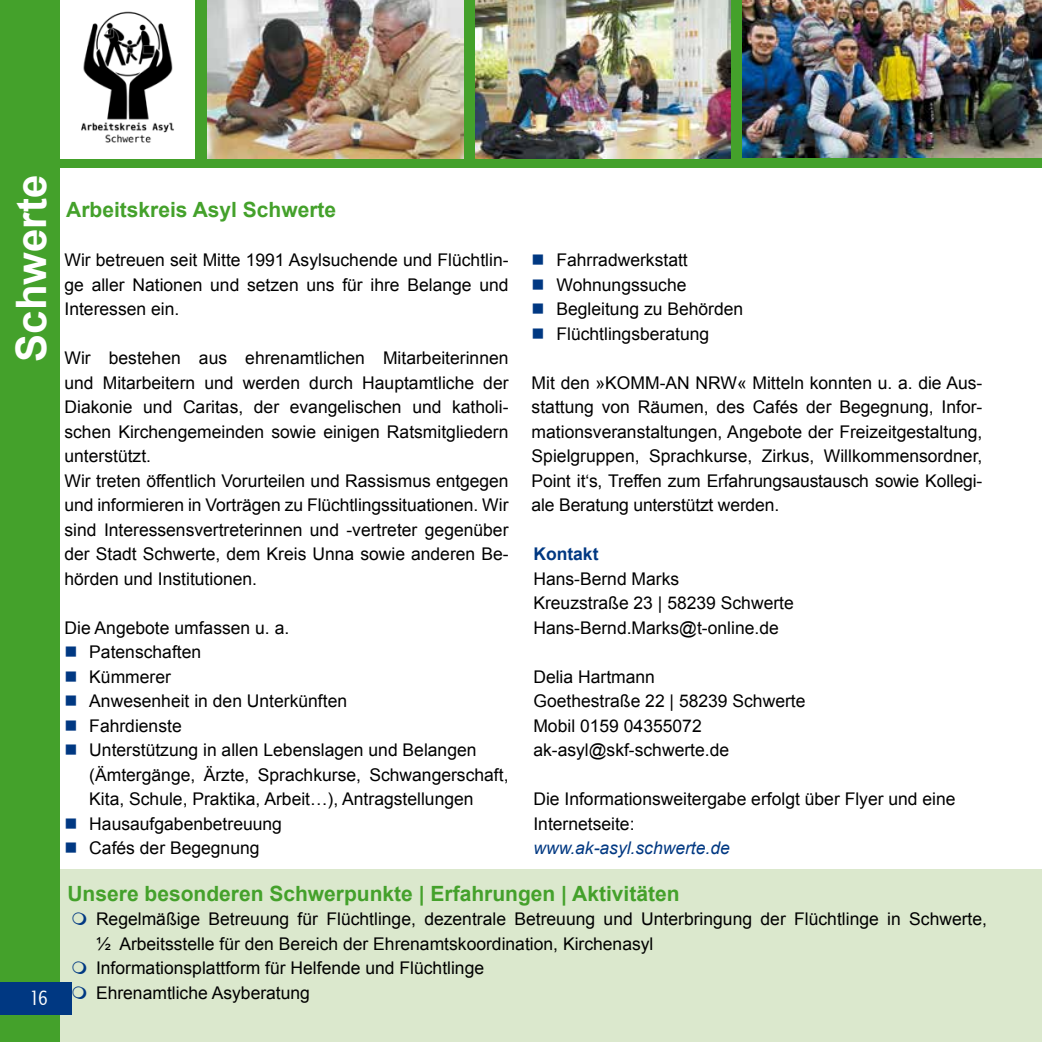
<style>
.page{position:relative;width:1042px;height:1042px;background:#fff}
.page>*{position:absolute;margin:0;border:0;box-sizing:border-box;transform-origin:0 0}
.t1{font:700 42px "Arial";color:#fff}
.t2{font:700 21px "Arial";color:#44a12b}
.t3{font:21px "Lucida Sans Nar EF";color:#fff;scale:.92 1}
.t4{font:17.5px/24.5px "Arial";color:#000}
.t5{font:italic 17.5px "Arial";color:#003882}
.t6{font:700 17.5px "Arial";color:#003882}
.s1{color:#003882}
</style>
<div class="page">
<div style="left:0;top:870px;width:1042px;height:172px;background:#dbe8cd"></div>
<div style="left:0;top:0;width:1042px;height:168px;background:#44a12b"></div>
<div style="left:0;top:78px;width:60px;height:964px;background:#44a12b"></div>
<img style="left:61px;top:0;width:134px;height:158px">
<img style="left:476px;top:0;width:254px;height:158px">
<img style="left:207px;top:0;width:256px;height:159px">
<img style="left:742px;top:0;width:300px;height:158px">
<div style="left:0;top:982px;width:71px;height:32px;background:#003882"></div>
<h1 class="t1" style="left:3px;top:362px;width:188px;rotate:-90deg">Schwerte</h1>
<p class="t3" style="left:30px;top:987px;width:21px">16</p>
<p class="t2" style="left:66px;top:196px;width:271px">Arbeitskreis Asyl Schwerte</p>
<p class="t4" style="left:64px;top:248px;width:445px;text-align:justify">Wir betreuen seit Mitte 1991 Asylsuchende und Flüchtlin&shy;ge aller Nationen und setzen uns für ihre Belange und Interessen ein.</p>
<p class="t4" style="left:64px;top:346px;width:445px">Wir bestehen aus ehrenamtlichen Mitarbeiterinnen und Mitarbeitern und werden durch Hauptamtliche der Diakonie und Caritas, der evangelischen und katholi&shy;schen Kirchengemeinden sowie einigen Ratsmitgliedern unterstützt.<br>Wir treten öffentlich Vorurteilen und Rassismus entgegen und informieren in Vorträgen zu Flüchtlingssituationen. Wir sind Interessensvertreterinnen und -vertreter gegenüber der Stadt Schwerte, dem Kreis Unna sowie anderen Be&shy;hörden und Institutionen.</p>
<p class="t4" style="left:64px;top:615px;width:226px">Die Angebote umfassen u. a.</p>
<p class="t4" style="left:64px;top:640px;width:138px"><span class="s1">■</span> Patenschaften</p>
<p class="t4" style="left:64px;top:664px;width:108px"><span class="s1">■</span> Kümmerer</p>
<p class="t4" style="left:64px;top:689px;width:284px"><span class="s1">■</span> Anwesenheit in den Unterkünften</p>
<p class="t4" style="left:64px;top:713px;width:119px"><span class="s1">■</span> Fahrdienste</p>
<p class="t4" style="left:89px;top:738px;width:421px;text-indent:-25px"><span class="s1">■</span> Unterstützung in allen Lebenslagen und Belangen (Ämtergänge, Ärzte, Sprachkurse, Schwangerschaft,<br>Kita, Schule, Praktika, Arbeit…), Antragstellungen</p>
<p class="t4" style="left:64px;top:811px;width:219px"><span class="s1">■</span> Hausaufgabenbetreuung</p>
<p class="t4" style="left:64px;top:836px;width:197px"><span class="s1">■</span> Cafés der Begegnung</p>
<p class="t4" style="left:532px;top:248px;width:158px"><span class="s1">■</span> Fahrradwerkstatt</p>
<p class="t4" style="left:532px;top:272px;width:156px"><span class="s1">■</span> Wohnungssuche</p>
<p class="t4" style="left:532px;top:297px;width:213px"><span class="s1">■</span> Begleitung zu Behörden</p>
<p class="t4" style="left:532px;top:321px;width:179px"><span class="s1">■</span> Flüchtlingsberatung</p>
<p class="t4" style="left:532px;top:370px;width:452px;text-align:justify">Mit den »KOMM-AN NRW« Mitteln konnten u. a. die Aus&shy;stattung von Räumen, des Cafés der Begegnung, Infor&shy;mationsveranstaltungen, Angebote der Freizeitgestaltung, Spielgruppen, Sprachkurse, Zirkus, Willkommensordner, Point it‘s, Treffen zum Erfahrungsaustausch sowie Kollegi&shy;ale Beratung unterstützt werden.</p>
<p class="t6" style="left:533px;top:542px;width:67px">Kontakt</p>
<p class="t4" style="left:533px;top:566px;width:262px">Hans-Bernd Marks<br>Kreuzstraße 23 | 58239 Schwerte<br>Hans-Bernd.Marks@t-online.de</p>
<p class="t4" style="left:533px;top:664px;width:274px">Delia Hartmann<br>Goethestraße 22 | 58239 Schwerte<br>Mobil 0159 04355072 ak-asyl@skf-schwerte.de</p>
<p class="t4" style="left:533px;top:787px;width:424px">Die Informationsweitergabe erfolgt über Flyer und eine<br>Internetseite:</p>
<p class="t5" style="left:533px;top:837px;width:198px">www.ak-asyl.schwerte.de</p>
<p class="t2" style="left:67px;top:880px;width:613px">Unsere besonderen Schwerpunkte | Erfahrungen | Aktivitäten</p>
<p class="t4" style="left:96px;top:907px;width:892px">Regelmäßige Betreuung für Flüchtlinge, dezentrale Betreuung und Unterbringung der Flüchtlinge in Schwerte, ½ Arbeitsstelle für den Bereich der Ehrenamtskoordination, Kirchenasyl<br>Informationsplattform für Helfende und Flüchtlinge<br>Ehrenamtliche Asyberatung</p>
</div>
